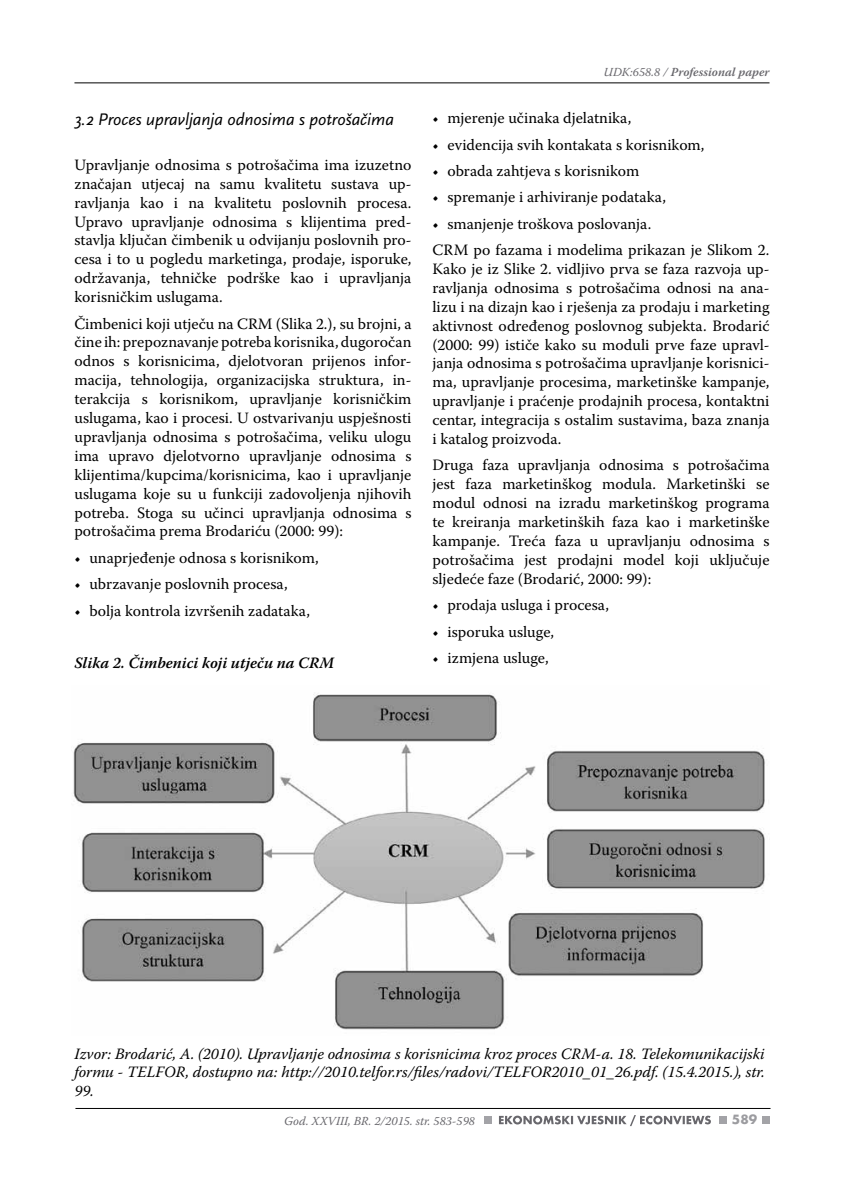
<style>
.page{position:relative;width:844px;height:1191px;background:#fff}
.page>*{position:absolute;margin:0;border:0;box-sizing:border-box;transform-origin:0 0}
.t1{font:italic 17.5px "Scala Sans Pro";color:#000}
.t2{font:15.75px/18.9px "Warnock Pro";color:#000;text-align:justify}
.t3{font:italic 15.75px/18.9px "Warnock Pro";color:#000;text-align:justify}
.t4{font:italic 600 15.75px "Warnock Pro";color:#000}
.t5{font:700 14px "Futura TOT";color:#9c9ca0}
.t6{font:italic 12.25px "Warnock Pro";color:#68676c}
.t7{font:italic 600 12.25px "Warnock Pro";color:#68676c}
.s1{font-weight:400}
</style>
<div class="page">
<hr style="left:74px;top:83px;width:695px;height:1px;background:#000">
<hr style="left:75px;top:1108px;width:695px;height:1px;background:#000">
<div style="left:483px;top:1115px;width:8px;height:8px;background:#a3a3a7"></div>
<div style="left:718px;top:1115px;width:8px;height:8px;background:#a3a3a7"></div>
<div style="left:761px;top:1115px;width:8px;height:8px;background:#a3a3a7"></div>
<svg style="left:499px;top:1115px;width:211px;height:11px"></svg>
<img style="left:73px;top:694px;width:692px;height:336px">
<p class="t1" style="left:74px;top:108px;width:321px">3.2 Proces upravljanja odnosima s potrošačima</p>
<p class="t2" style="left:74px;top:155px;width:338px">Upravljanje odnosima s potrošačima ima izuzetno značajan utjecaj na samu kvalitetu sustava up&shy;ravljanja kao i na kvalitetu poslovnih procesa.<br>Upravo upravljanje odnosima s klijentima pred&shy;stavlja ključan čimbenik u odvijanju poslovnih pro&shy;cesa i to u pogledu marketinga, prodaje, isporuke, održavanja, tehničke podrške kao i upravljanja korisničkim uslugama.</p>
<p class="t2" style="left:74px;top:313px;width:338px">Čimbenici koji utječu na CRM (Slika 2.), su brojni, a čine ih: prepoznavanje potreba korisnika, dugoročan odnos s korisnicima, djelotvoran prijenos infor&shy;macija, tehnologija, organizacijska struktura, in&shy;terakcija s korisnikom, upravljanje korisničkim uslugama, kao i procesi. U ostvarivanju uspješnosti upravljanja odnosima s potrošačima, veliku ulogu ima upravo djelotvorno upravljanje odnosima s klijentima/kupcima/korisnicima, kao i upravljanje uslugama koje su u funkciji zadovoljenja njihovih potreba. Stoga su učinci upravljanja odnosima s potrošačima prema Brodariću (2000: 99):</p>
<p class="t2" style="left:74px;top:548px;width:246px">• unaprjeđenje odnosa s korisnikom,</p>
<p class="t2" style="left:74px;top:574px;width:215px">• ubrzavanje poslovnih procesa,</p>
<p class="t2" style="left:74px;top:600px;width:237px">• bolja kontrola izvršenih zadataka,</p>
<p class="t4" style="left:74px;top:653px;width:261px">Slika 2. Čimbenici koji utječu na CRM</p>
<p class="t7" style="left:603px;top:65px;width:167px"><span class="s1">UDK:658.8 /</span> Professional paper</p>
<p class="t2" style="left:432px;top:108px;width:200px">• mjerenje učinaka djelatnika,</p>
<p class="t2" style="left:432px;top:135px;width:273px">• evidencija svih kontakata s korisnikom,</p>
<p class="t2" style="left:432px;top:161px;width:208px">• obrada zahtjeva s korisnikom</p>
<p class="t2" style="left:432px;top:187px;width:235px">• spremanje i arhiviranje podataka,</p>
<p class="t2" style="left:432px;top:210px;width:338px;line-height:26.2px">• smanjenje troškova poslovanja.<br>CRM po fazama i modelima prikazan je Slikom 2.</p>
<p class="t2" style="left:432px;top:259px;width:338px">Kako je iz Slike 2. vidljivo prva se faza razvoja up&shy;ravljanja odnosima s potrošačima odnosi na ana&shy;lizu i na dizajn kao i rješenja za prodaju i marketing aktivnost određenog poslovnog subjekta. Brodarić (2000: 99) ističe kako su moduli prve faze upravl&shy;janja odnosima s potrošačima upravljanje korisnici&shy;ma, upravljanje procesima, marketinške kampanje, upravljanje i praćenje prodajnih procesa, kontaktni centar, integracija s ostalim sustavima, baza znanja i katalog proizvoda.</p>
<p class="t2" style="left:432px;top:455px;width:338px">Druga faza upravljanja odnosima s potrošačima jest faza marketinškog modula. Marketinški se modul odnosi na izradu marketinškog programa te kreiranja marketinških faza kao i marketinške kampanje. Treća faza u upravljanju odnosima s potrošačima jest prodajni model koji uključuje sljedeće faze (Brodarić, 2000: 99):</p>
<p class="t2" style="left:432px;top:595px;width:178px">• prodaja usluga i procesa,</p>
<p class="t2" style="left:432px;top:621px;width:123px">• isporuka usluge,</p>
<p class="t2" style="left:432px;top:648px;width:118px">• izmjena usluge,</p>
<p class="t3" style="left:74px;top:1043px;width:691px">Izvor: Brodarić, A. (2010). Upravljanje odnosima s korisnicima kroz proces CRM-a. 18. Telekomunikacijski formu - TELFOR, dostupno na: http://2010.telfor.rs/files/radovi/TELFOR2010_01_26.pdf. (15.4.2015.), str.<br>99.</p>
<p class="t6" style="left:284px;top:1113px;width:192px">God. XXVIII, BR. 2/2015. str. 583-598</p>
<p class="t5" style="left:731px;top:1111px;width:27px">589</p>
</div>
